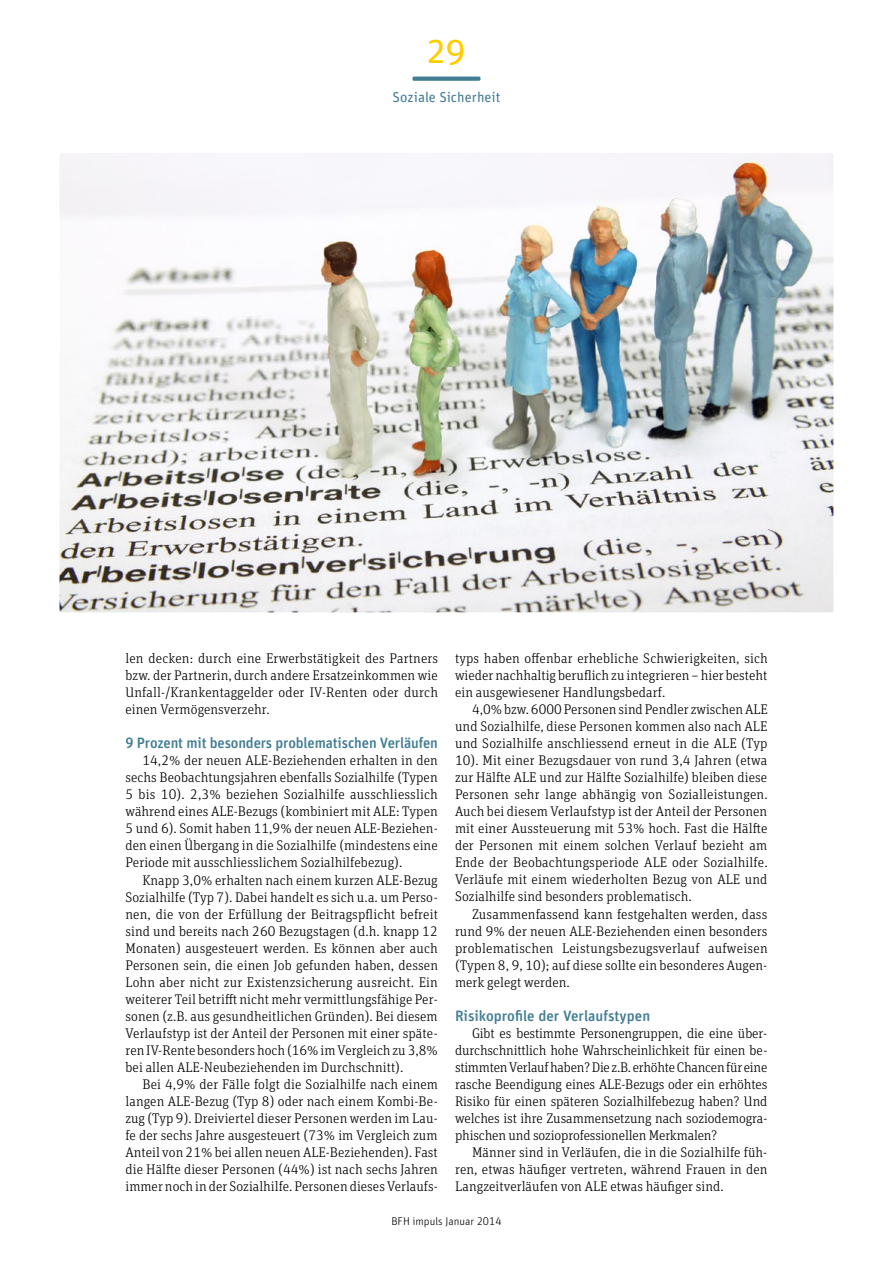
<style>
.page{position:relative;width:893px;height:1263px;background:#fff}
.page>*{position:absolute;margin:0;border:0;box-sizing:border-box;transform-origin:0 0}
.t1{font:36px "Unit Rounded Pro";color:#fc0}
.t2{font:500 15px "Unit Rounded Pro";letter-spacing:-.01em;color:#427d94}
.t3{font:14.25px "Unit Rounded Pro";color:#427d94}
.t4{font:300 13.95px/17px "Unit Slab Pro";letter-spacing:.005em;color:#000;text-align:justify}
.t5{font:300 11.25px "Unit Rounded Pro";color:#000}
</style>
<div class="page">
<svg style="left:412px;top:77px;width:68px;height:4px"></svg>
<img style="left:60px;top:153px;width:773px;height:459px">
<h1 class="t1" style="left:427px;top:25px;width:40px">29</h1>
<p class="t3" style="left:392px;top:87px;width:110px">Soziale Sicherheit</p>
<p class="t4" style="left:125px;top:650px;width:314px">len decken: durch eine Erwerbstätigkeit des Partners bzw. der Partnerin, durch andere Ersatzeinkommen wie Unfall-/Krankentaggelder oder IV-Renten oder durch einen Vermögensverzehr.</p>
<p class="t2" style="left:125px;top:733px;width:314px">9 Prozent mit besonders problematischen Verläufen</p>
<p class="t4" style="left:125px;top:752px;width:314px;text-indent:17px">14,2% der neuen ALE-Beziehenden erhalten in den sechs Beobachtungsjahren ebenfalls Sozialhilfe (Typen 5 bis 10). 2,3% beziehen Sozialhilfe ausschliesslich während eines ALE-Bezugs (kombiniert mit ALE: Typen 5 und 6). Somit haben 11,9% der neuen ALE-Beziehen&shy;den einen Übergang in die Sozialhilfe (mindestens eine Periode mit ausschliesslichem Sozialhilfebezug).</p>
<p class="t4" style="left:125px;top:871px;width:314px;text-indent:17px">Knapp 3,0% erhalten nach einem kurzen ALE-Bezug Sozialhilfe (Typ 7). Dabei handelt es sich u.a. um Perso&shy;nen, die von der Erfüllung der Beitragspflicht befreit sind und bereits nach 260 Bezugstagen (d.h. knapp 12<br>Monaten) ausgesteuert werden. Es können aber auch Personen sein, die einen Job gefunden haben, dessen Lohn aber nicht zur Existenzsicherung ausreicht. Ein weiterer Teil betrifft nicht mehr vermittlungsfähige Per&shy;sonen (z.B. aus gesundheitlichen Gründen). Bei diesem Verlaufstyp ist der Anteil der Personen mit einer späte&shy;ren IV-Rente besonders hoch (16% im Vergleich zu 3,8% bei allen ALE-Neubeziehenden im Durchschnitt).</p>
<p class="t4" style="left:125px;top:1075px;width:314px;text-indent:17px">Bei 4,9% der Fälle folgt die Sozialhilfe nach einem langen ALE-Bezug (Typ 8) oder nach einem Kombi-Be&shy;zug (Typ 9). Dreiviertel dieser Personen werden im Lau&shy;fe der sechs Jahre ausgesteuert (73% im Vergleich zum Anteil von 21% bei allen neuen ALE-Beziehenden). Fast die Hälfte dieser Personen (44%) ist nach sechs Jahren immer noch in der Sozialhilfe. Personen dieses Verlaufs-</p>
<p class="t4" style="left:455px;top:650px;width:314px">typs haben offenbar erhebliche Schwierigkeiten, sich wieder nachhaltig beruflich zu integrieren – hier besteht ein ausgewiesener Handlungsbedarf.</p>
<p class="t4" style="left:455px;top:701px;width:314px;text-indent:17px">4,0% bzw. 6000 Personen sind Pendler zwischen ALE und Sozialhilfe, diese Personen kommen also nach ALE und Sozialhilfe anschliessend erneut in die ALE (Typ 10). Mit einer Bezugsdauer von rund 3,4 Jahren (etwa zur Hälfte ALE und zur Hälfte Sozialhilfe) bleiben diese Personen sehr lange abhängig von Sozialleistungen.<br>Auch bei diesem Verlaufstyp ist der Anteil der Personen mit einer Aussteuerung mit 53% hoch. Fast die Hälfte der Personen mit einem solchen Verlauf bezieht am Ende der Beobachtungsperiode ALE oder Sozialhilfe.<br>Verläufe mit einem wiederholten Bezug von ALE und Sozialhilfe sind besonders problematisch.</p>
<p class="t4" style="left:455px;top:905px;width:314px;text-indent:17px">Zusammenfassend kann festgehalten werden, dass rund 9% der neuen ALE-Beziehenden einen besonders problematischen Leistungsbezugsverlauf aufweisen (Typen 8, 9, 10); auf diese sollte ein besonderes Augen&shy;merk gelegt werden.</p>
<p class="t2" style="left:455px;top:1005px;width:197px">Risikoprofile der Verlaufstypen</p>
<p class="t4" style="left:455px;top:1024px;width:314px;text-indent:17px">Gibt es bestimmte Personengruppen, die eine über&shy;durchschnittlich hohe Wahrscheinlichkeit für einen be&shy;stimmten Verlauf haben? Die z.B. erhöhte Chancen für eine rasche Beendigung eines ALE-Bezugs oder ein erhöhtes Risiko für einen späteren Sozialhilfebezug haben? Und welches ist ihre Zusammensetzung nach soziodemogra&shy;phischen und sozioprofessionellen Merkmalen?</p>
<p class="t4" style="left:455px;top:1143px;width:314px;text-indent:17px">Männer sind in Verläufen, die in die Sozialhilfe füh&shy;ren, etwas häufiger vertreten, während Frauen in den Langzeitverläufen von ALE etwas häufiger sind.</p>
<p class="t5" style="left:391px;top:1213px;width:112px">BFH impuls Januar 2014</p>
</div>
